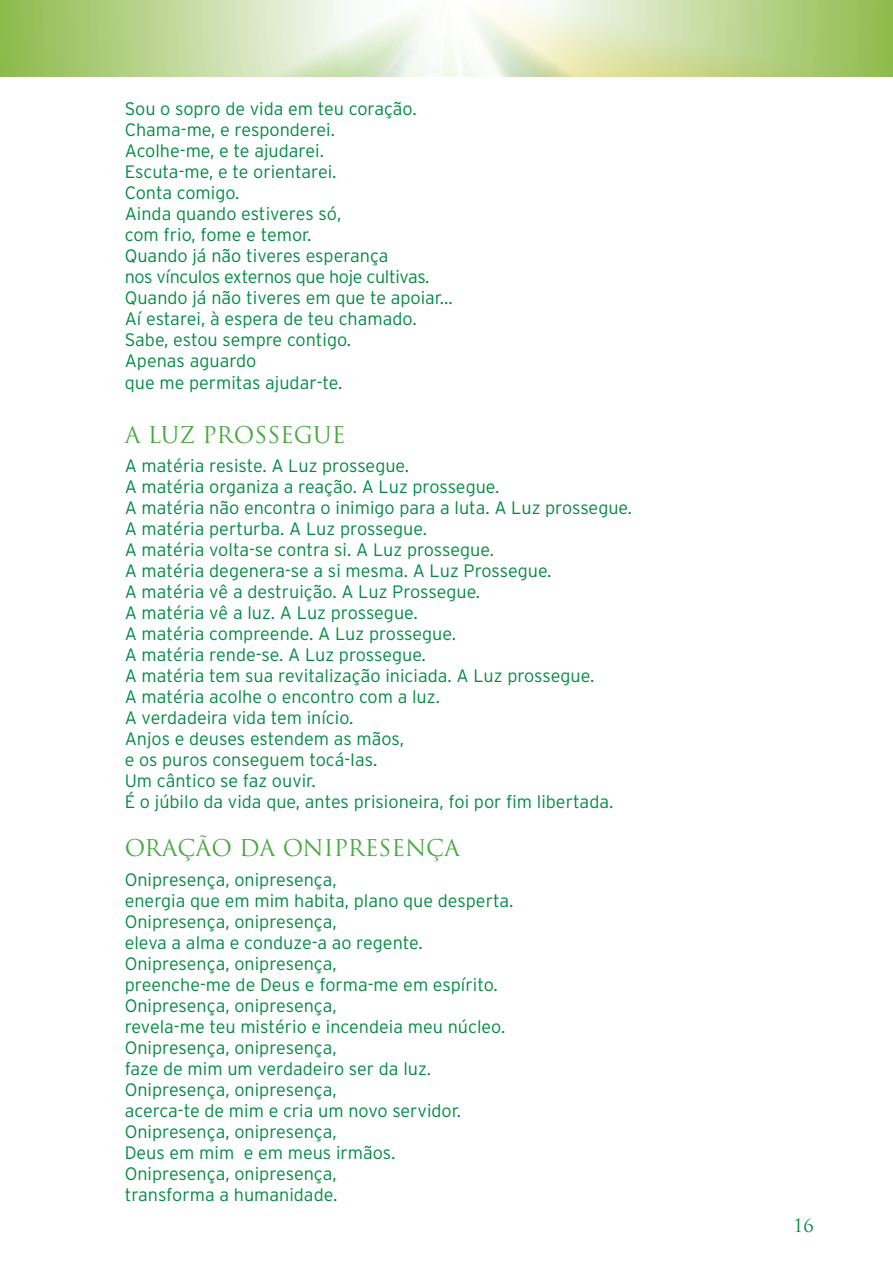
<style>
.page{position:relative;width:893px;height:1263px;background:#fff}
.page>*{position:absolute;margin:0;border:0;box-sizing:border-box;transform-origin:0 0}
.t1{font:22.5px "Trajan Pro";color:#48a841}
.t2{font:300 18px/21px "Interstate";color:#008b44}
.t3{font:18px "Trajan Pro";color:#008b44}
</style>
<div class="page">
<svg style="left:0;top:0;width:893px;height:77px;background:#cbdeaa"></svg>
<p class="t2" style="left:125px;top:97px;width:330px">Sou o sopro de vida em teu coração.<br>Chama-me, e responderei.<br>Acolhe-me, e te ajudarei.<br>Escuta-me, e te orientarei.<br>Conta comigo.<br>Ainda quando estiveres só,<br>com frio, fome e temor.<br>Quando já não tiveres esperança<br>nos vínculos externos que hoje cultivas.<br>Quando já não tiveres em que te apoiar...<br>Aí estarei, à espera de teu chamado.<br>Sabe, estou sempre contigo.<br>Apenas aguardo<br>que me permitas ajudar-te.</p>
<p class="t1" style="left:125px;top:420px;width:222px">A LUZ PROSSEGUE</p>
<p class="t2" style="left:125px;top:455px;width:509px">A matéria resiste. A Luz prossegue.<br>A matéria organiza a reação. A Luz prossegue.<br>A matéria não encontra o inimigo para a luta. A Luz prossegue.<br>A matéria perturba. A Luz prossegue.<br>A matéria volta-se contra si. A Luz prossegue.<br>A matéria degenera-se a si mesma. A Luz Prossegue.<br>A matéria vê a destruição. A Luz Prossegue.<br>A matéria vê a luz. A Luz prossegue.<br>A matéria compreende. A Luz prossegue.<br>A matéria rende-se. A Luz prossegue.<br>A matéria tem sua revitalização iniciada. A Luz prossegue.<br>A matéria acolhe o encontro com a luz.<br>A verdadeira vida tem início.<br>Anjos e deuses estendem as mãos,<br>e os puros conseguem tocá-Ias.<br>Um cântico se faz ouvir.<br>É o júbilo da vida que, antes prisioneira, foi por fim libertada.</p>
<p class="t1" style="left:125px;top:833px;width:337px">ORAÇÃO DA ONIPRESENÇA</p>
<p class="t2" style="left:125px;top:869px;width:390px">Onipresença, onipresença,<br>energia que em mim habita, plano que desperta.<br>Onipresença, onipresença,<br>eleva a alma e conduze-a ao regente.<br>Onipresença, onipresença,<br>preenche-me de Deus e forma-me em espírito.<br>Onipresença, onipresença,<br>revela-me teu mistério e incendeia meu núcleo.<br>Onipresença, onipresença,<br>faze de mim um verdadeiro ser da luz.<br>Onipresença, onipresença,<br>acerca-te de mim e cria um novo servidor.<br>Onipresença, onipresença,<br>Deus em mim e em meus irmãos.<br>Onipresença, onipresença,<br>transforma a humanidade.</p>
<p class="t3" style="left:793px;top:1214px;width:22px">16</p>
</div>
